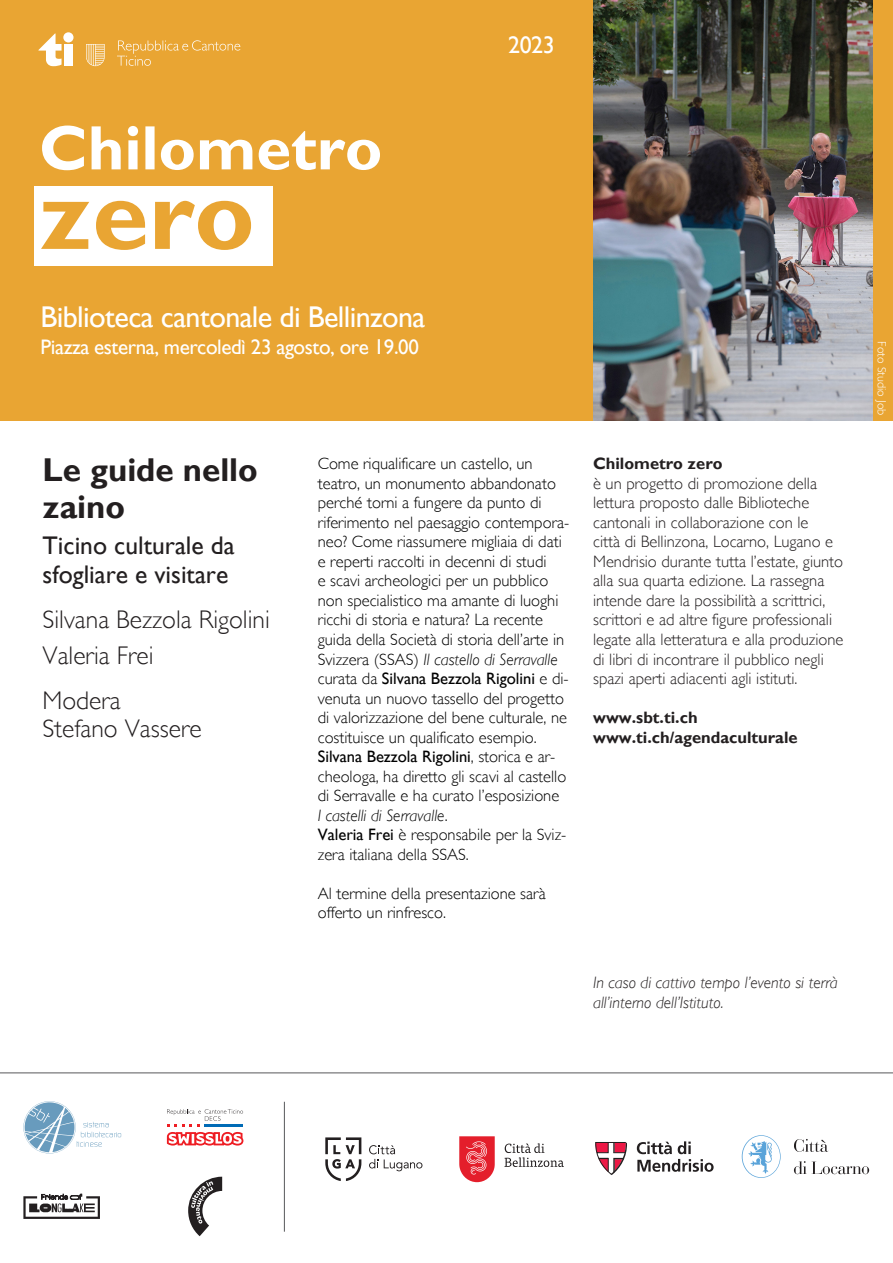
<style>
.page{position:relative;width:893px;height:1263px;background:#fff}
.page>*{position:absolute;margin:0;border:0;box-sizing:border-box;transform-origin:0 0}
.t1{font:700 102px "Gill Sans";color:#e9a533}
.t2{font:700 63px "Gill Sans";color:#fff}
.t3{font:700 33px/37.5px "Gill Sans";color:#231f20}
.t4{font:30px "Gill Sans";letter-spacing:-.02em;color:#fff}
.t5{font:300 25.5px "Gill Sans";color:#231f20}
.t6{font:25.5px "Gill Sans";color:#231f20}
.t7{font:24px "Gill Sans";color:#fff}
.t8{font:21px "Gill Sans";letter-spacing:-.02em;color:#fff}
.t9{font:300 16.5px/19.5px "Gill Sans";color:#000}
.t10{font:300 16.5px/19.5px "Gill Sans";color:#231f20}
.t11{font:italic 300 16.5px/19.5px "Gill Sans";color:#231f20}
.t12{font:700 16.5px/19.5px "Gill Sans";color:#231f20}
.t13{font:italic 300 16.5px "Gill Sans";color:#000}
.t14{font:300 12px "Gill Sans";color:#fff}
.s1{font-style:italic}
.s2{font-weight:400}
.s3{font-style:normal}
</style>
<div class="page">
<hr style="left:0;top:1073px;width:893px;height:1px;background:#57585a">
<hr style="left:284px;top:1102px;width:1px;height:130px;background:#57585a">
<svg style="left:23px;top:1194px;width:77px;height:25px"></svg>
<svg style="left:188px;top:1177px;width:34px;height:59px"></svg>
<svg style="left:23px;top:1101px;width:98px;height:52px"></svg>
<svg style="left:167px;top:1109px;width:76px;height:17px"></svg>
<svg style="left:167px;top:1132px;width:76px;height:13px"></svg>
<svg style="left:794px;top:1139px;width:75px;height:35px"></svg>
<svg style="left:742px;top:1135px;width:39px;height:43px"></svg>
<svg style="left:325px;top:1137px;width:36px;height:44px"></svg>
<svg style="left:369px;top:1145px;width:53px;height:26px"></svg>
<svg style="left:459px;top:1136px;width:36px;height:46px;background:#e94b56"></svg>
<svg style="left:504px;top:1143px;width:60px;height:24px"></svg>
<svg style="left:595px;top:1142px;width:32px;height:33px"></svg>
<svg style="left:637px;top:1141px;width:77px;height:31px"></svg>
<div style="left:0;top:0;width:893px;height:421px;background:#e9a533"></div>
<div style="left:34px;top:186px;width:239px;height:80px;background:#fff"></div>
<div style="left:64px;top:44px;width:9px;height:22px;background:#fff"></div>
<div style="left:63px;top:32px;width:11px;height:10px;background:#fff;border-radius:50%"></div>
<svg style="left:38px;top:34px;width:24px;height:32px"></svg>
<svg style="left:117px;top:40px;width:123px;height:26px"></svg>
<svg style="left:86px;top:44px;width:19px;height:22px"></svg>
<img style="left:593px;top:0;width:279px;height:421px">
<p class="t2" style="left:39px;top:111px;width:345px">Chilometro</p>
<p class="t1" style="left:39px;top:154px;width:217px">zero</p>
<p class="t7" style="left:508px;top:31px;width:48px">2023</p>
<p class="t4" style="left:41px;top:299px;width:386px">Biblioteca cantonale di Bellinzona</p>
<p class="t8" style="left:41px;top:334px;width:380px">Piazza esterna, mercoledì 23 agosto, ore 19.00</p>
<p class="t14" style="left:889px;top:341px;width:75px;rotate:90deg">Foto Studio Job</p>
<p class="t3" style="left:43px;top:451px;width:217px">Le guide nello zaino</p>
<p class="t6" style="left:43px;top:531px;width:194px">Ticino culturale da</p>
<p class="t6" style="left:43px;top:559px;width:187px">sfogliare e visitare</p>
<p class="t5" style="left:43px;top:604px;width:229px">Silvana Bezzola Rigolini</p>
<p class="t5" style="left:43px;top:640px;width:112px">Valeria Frei</p>
<p class="t5" style="left:43px;top:685px;width:80px">Modera</p>
<p class="t5" style="left:43px;top:714px;width:161px">Stefano Vassere</p>
<p class="t9" style="left:318px;top:454px;width:253px">Come riqualificare un castello, un teatro, un monumento abbandonato perché torni a fungere da punto di riferimento nel paesaggio contempora&shy;neo? Come riassumere migliaia di dati e reperti raccolti in decenni di studi<br>e scavi archeologici per un pubblico non specialistico ma amante di luoghi ricchi di storia e natura? La recente guida della Società di storia dell’arte in Svizzera (SSAS) <span class="s1">Il castello di Serravalle </span>curata da <span class="s2">Silvana Bezzola Rigolini</span> e di&shy;venuta un nuovo tassello del progetto di valorizzazione del bene culturale, ne costituisce un qualificato esempio.</p>
<p class="t9" style="left:318px;top:747px;width:250px"><span class="s2">Silvana Bezzola Rigolini</span>, storica e ar&shy;cheologa, ha diretto gli scavi al castello di Serravalle e ha curato l’esposizione</p>
<p class="t13" style="left:318px;top:806px;width:131px">I castelli di Serravalle<span class="s3">.</span></p>
<p class="t9" style="left:318px;top:825px;width:250px"><span class="s2">Valeria Frei</span> è responsabile per la Sviz&shy;zera italiana della SSAS.</p>
<p class="t9" style="left:318px;top:883px;width:229px">Al termine della presentazione sarà offerto un rinfresco.</p>
<p class="t12" style="left:593px;top:454px;width:131px">Chilometro zero</p>
<p class="t10" style="left:593px;top:474px;width:252px">è un progetto di promozione della lettura proposto dalle Biblioteche cantonali in collaborazione con le<br>città di Bellinzona, Locarno, Lugano e Mendrisio durante tutta l’estate, giunto alla sua quarta edizione. La rassegna intende dare la possibilità a scrittrici, scrittori e ad altre figure professionali legate alla letteratura e alla produzione di libri di incontrare il pubblico negli spazi aperti adiacenti agli istituti.</p>
<p class="t12" style="left:593px;top:708px;width:206px">www.sbt.ti.ch www.ti.ch/agendaculturale</p>
<p class="t11" style="left:593px;top:973px;width:246px">In caso di cattivo tempo l’evento si terrà all’interno dell’Istituto.</p>
</div>
